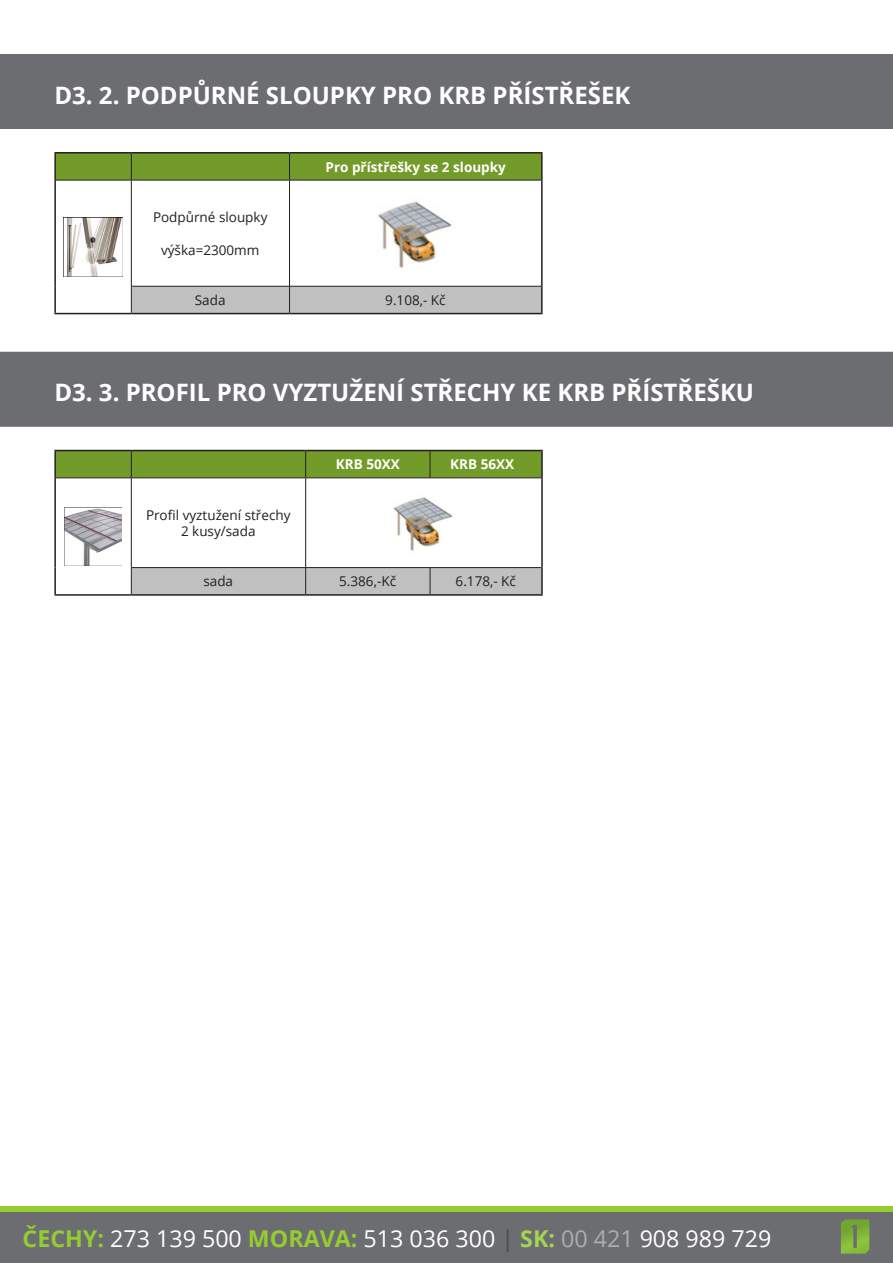
<style>
.page{position:relative;width:893px;height:1263px;background:#fff}
.page>*{position:absolute;margin:0;border:0;box-sizing:border-box;transform-origin:0 0}
.nadpis{font:700 24px "Open Sans";color:#fff}
.t1{font:23.25px "Open Sans";color:#fff}
.tabulka{font:13.5px "Open Sans";color:#231f20}
.tabulka_nadpisy{font:700 13.5px "Open Sans";color:#fff}
.s1{font-weight:700;color:#94cc32}
.s2{color:#4b4c4d}
.s3{font-weight:700;color:#a4d451}
.s4{color:#acadb1}
</style>
<div class="page">
<div style="left:0;top:1212px;width:893px;height:51px;background:#6c6d70"></div>
<div style="left:0;top:1206px;width:893px;height:6px;background:#94cc32"></div>
<svg style="left:841px;top:1219px;width:28px;height:34px"></svg>
<div style="left:0;top:54px;width:893px;height:75px;background:#6c6d70"></div>
<div style="left:0;top:352px;width:893px;height:75px;background:#6c6d70"></div>
<svg style="left:56px;top:181px;width:485px;height:132px"></svg>
<div style="left:56px;top:154px;width:485px;height:26px;background:#729b29"></div>
<hr style="left:131px;top:180px;width:1px;height:106px;background:#231f20">
<hr style="left:289px;top:180px;width:1px;height:106px;background:#231f20">
<svg style="left:131px;top:286px;width:410px;height:27px;background:#b9b9b9"></svg>
<hr style="left:56px;top:180px;width:75px;height:1px;background:#231f20">
<hr style="left:131px;top:180px;width:159px;height:1px;background:#231f20">
<hr style="left:290px;top:180px;width:251px;height:1px;background:#231f20">
<hr style="left:54px;top:152px;width:77px;height:2px;background:#231f20">
<hr style="left:54px;top:154px;width:2px;height:26px;background:#231f20">
<hr style="left:131px;top:152px;width:159px;height:2px;background:#231f20">
<hr style="left:290px;top:152px;width:253px;height:2px;background:#231f20">
<hr style="left:541px;top:154px;width:2px;height:26px;background:#231f20">
<hr style="left:54px;top:180px;width:2px;height:106px;background:#231f20">
<hr style="left:54px;top:286px;width:2px;height:27px;background:#231f20">
<hr style="left:54px;top:313px;width:77px;height:1px;background:#231f20">
<hr style="left:541px;top:180px;width:2px;height:106px;background:#231f20">
<hr style="left:541px;top:286px;width:2px;height:27px;background:#231f20">
<hr style="left:131px;top:313px;width:159px;height:1px;background:#231f20">
<hr style="left:290px;top:313px;width:253px;height:1px;background:#231f20">
<img style="left:63px;top:217px;width:60px;height:60px">
<img style="left:371px;top:189px;width:89px;height:89px">
<svg style="left:56px;top:478px;width:485px;height:116px"></svg>
<div style="left:56px;top:451px;width:485px;height:26px;background:#729b29"></div>
<hr style="left:131px;top:478px;width:1px;height:89px;background:#231f20">
<hr style="left:305px;top:478px;width:1px;height:89px;background:#231f20">
<hr style="left:131px;top:567px;width:175px;height:1px;background:#231f20">
<hr style="left:306px;top:567px;width:124px;height:1px;background:#231f20">
<hr style="left:430px;top:567px;width:111px;height:1px;background:#231f20">
<div style="left:131px;top:568px;width:410px;height:26px;background:#c0c0c0"></div>
<hr style="left:56px;top:477px;width:75px;height:1px;background:#231f20">
<hr style="left:131px;top:477px;width:175px;height:1px;background:#231f20">
<hr style="left:306px;top:477px;width:124px;height:1px;background:#231f20">
<hr style="left:430px;top:477px;width:111px;height:1px;background:#231f20">
<hr style="left:54px;top:450px;width:77px;height:1px;background:#231f20">
<hr style="left:54px;top:451px;width:2px;height:27px;background:#231f20">
<hr style="left:131px;top:450px;width:175px;height:1px;background:#231f20">
<hr style="left:306px;top:450px;width:124px;height:1px;background:#231f20">
<hr style="left:430px;top:450px;width:113px;height:1px;background:#231f20">
<hr style="left:541px;top:451px;width:2px;height:27px;background:#231f20">
<hr style="left:54px;top:478px;width:2px;height:90px;background:#231f20">
<hr style="left:54px;top:568px;width:2px;height:26px;background:#231f20">
<hr style="left:54px;top:594px;width:77px;height:2px;background:#231f20">
<hr style="left:541px;top:478px;width:2px;height:90px;background:#231f20">
<hr style="left:541px;top:568px;width:2px;height:26px;background:#231f20">
<hr style="left:131px;top:594px;width:175px;height:2px;background:#231f20">
<hr style="left:306px;top:594px;width:124px;height:2px;background:#231f20">
<hr style="left:430px;top:594px;width:113px;height:2px;background:#231f20">
<img style="left:64px;top:508px;width:58px;height:57px">
<img style="left:388px;top:487px;width:71px;height:72px">
<p class="nadpis" style="left:54px;top:78px;width:578px">D3. 2. PODPŮRNÉ SLOUPKY PRO KRB PŘÍSTŘEŠEK</p>
<p class="tabulka_nadpisy" style="left:326px;top:157px;width:182px">Pro přístřešky se 2 sloupky</p>
<p class="tabulka" style="left:153px;top:208px;width:116px">Podpůrné sloupky</p>
<p class="tabulka" style="left:161px;top:240px;width:100px">výška=2300mm</p>
<p class="tabulka" style="left:195px;top:291px;width:32px">Sada</p>
<p class="tabulka" style="left:385px;top:291px;width:62px">9.108,- Kč</p>
<p class="nadpis" style="left:54px;top:376px;width:701px">D3. 3. PROFIL PRO VYZTUŽENÍ STŘECHY KE KRB PŘÍSTŘEŠKU</p>
<p class="tabulka_nadpisy" style="left:336px;top:455px;width:65px">KRB 50XX</p>
<p class="tabulka_nadpisy" style="left:450px;top:455px;width:65px">KRB 56XX</p>
<p class="tabulka" style="left:146px;top:506px;width:146px">Profil vyztužení střechy</p>
<p class="tabulka" style="left:181px;top:522px;width:76px">2 kusy/sada</p>
<p class="tabulka" style="left:203px;top:572px;width:31px">sada</p>
<p class="tabulka" style="left:339px;top:572px;width:58px">5.386,-Kč</p>
<p class="tabulka" style="left:456px;top:572px;width:62px">6.178,- Kč</p>
<h2 class="t1" style="left:23px;top:1222px;width:750px"><span class="s1">ČECHY:</span> 273 139 500 <span class="s1">MORAVA:</span> 513 036 300 <span class="s2">|</span> <span class="s3">SK:</span> <span class="s4">00 421</span> 908 989 729</h2>
</div>
